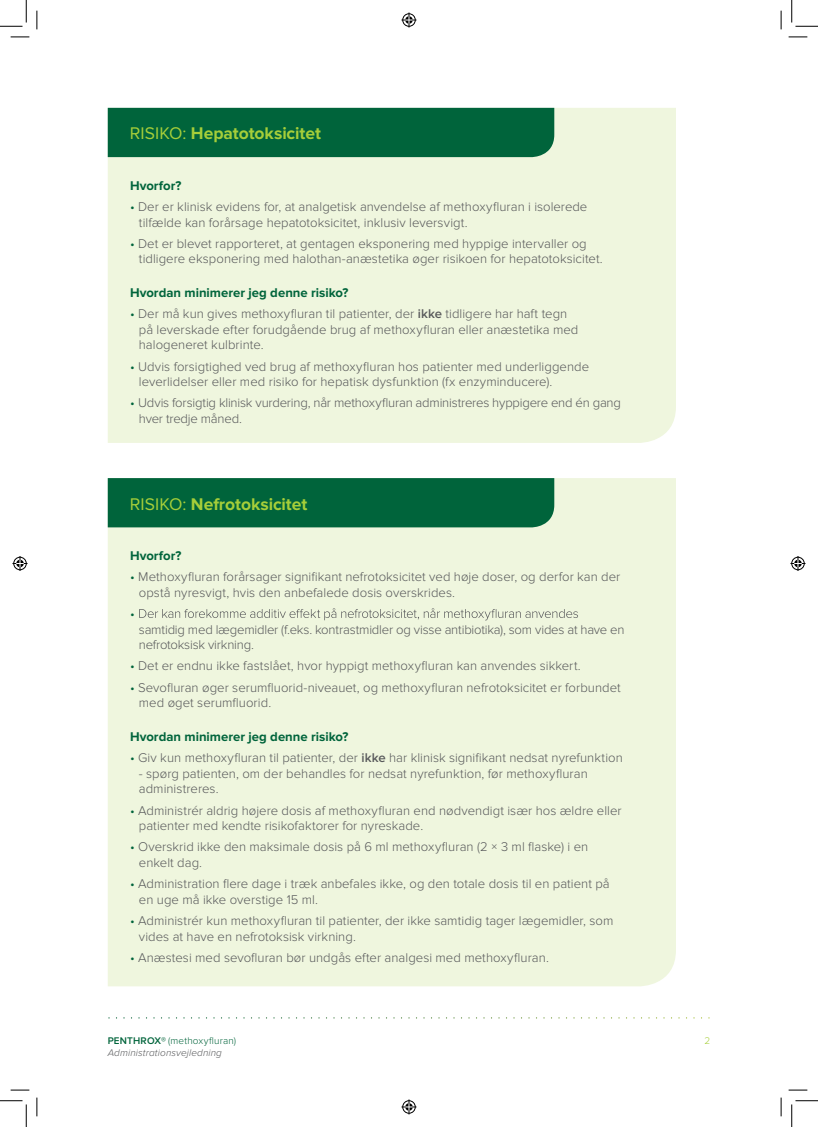
<style>
.page{position:relative;width:818px;height:1127px;background:#fff}
.page>*{position:absolute;margin:0;border:0;box-sizing:border-box;transform-origin:0 0}
.t1{font:700 17.5px "Proxima Nova";letter-spacing:-.005em;color:#a6ce39}
.t2{font:300 13.12px/15.8px "Proxima Nova";color:#57585a}
.t3{font:700 13.12px "Proxima Nova";color:#00643b}
.t4{font:300 13.12px "Proxima Nova";color:#00643b}
.t5{font:italic 300 10px/12px "Proxima Nova";letter-spacing:.01em;color:#57585a}
.t6{font:300 10px "Proxima Nova";color:#a6ce39}
.s1{font-weight:400}
.s2{color:#00643b}
.s3{font-weight:600}
.s4{font-weight:600;font-style:normal;color:#00643b}
.s5{font-style:normal;color:#00643b}
</style>
<div class="page">
<svg style="left:108px;top:1017px;width:601px;height:1px"></svg>
<div style="left:108px;top:108px;width:568px;height:335px;background:#eff6de"></div>
<div style="left:108px;top:478px;width:568px;height:508px;background:#eff6de"></div>
<div style="left:108px;top:108px;width:446px;height:49px;background:#00643b"></div>
<div style="left:108px;top:478px;width:446px;height:49px;background:#00643b"></div>
<svg style="left:139px;top:608px;width:439px;height:12px;background:#d9dfca"></svg>
<svg style="left:11px;top:36px;width:18px;height:2px"></svg>
<svg style="left:788px;top:36px;width:19px;height:2px"></svg>
<svg style="left:11px;top:1089px;width:18px;height:1px"></svg>
<svg style="left:788px;top:1089px;width:19px;height:1px"></svg>
<svg style="left:36px;top:11px;width:2px;height:18px"></svg>
<svg style="left:36px;top:1097px;width:2px;height:18px"></svg>
<svg style="left:780px;top:11px;width:2px;height:18px"></svg>
<svg style="left:780px;top:1097px;width:2px;height:18px"></svg>
<svg style="left:0;top:0;width:27px;height:27px"></svg>
<svg style="left:0;top:1100px;width:27px;height:26px"></svg>
<svg style="left:791px;top:0;width:27px;height:27px"></svg>
<svg style="left:791px;top:1100px;width:27px;height:26px"></svg>
<svg style="left:401px;top:13px;width:15px;height:15px"></svg>
<svg style="left:401px;top:1099px;width:15px;height:15px"></svg>
<svg style="left:13px;top:556px;width:15px;height:15px"></svg>
<svg style="left:790px;top:556px;width:15px;height:15px"></svg>
<h1 class="t1" style="left:130px;top:123px;width:193px"><span class="s1">RISIKO:</span> Hepatotoksicitet</h1>
<p class="t3" style="left:130px;top:178px;width:53px">Hvorfor?</p>
<p class="t2" style="left:139px;top:198px;width:450px;text-indent:-9px"><span class="s2">•</span> Der er klinisk evidens for, at analgetisk anvendelse af methoxyfluran i isolerede tilfælde kan forårsage hepatotoksicitet, inklusiv leversvigt.</p>
<p class="t2" style="left:139px;top:235px;width:465px;text-indent:-9px"><span class="s2">•</span> Det er blevet rapporteret, at gentagen eksponering med hyppige intervaller og tidligere eksponering med halothan-anæstetika øger risikoen for hepatotoksicitet.</p>
<p class="t3" style="left:130px;top:285px;width:220px">Hvordan minimerer jeg denne risiko?</p>
<p class="t2" style="left:139px;top:306px;width:441px;text-indent:-9px"><span class="s2">•</span> Der må kun gives methoxyfluran til patienter, der <span class="s3">ikke</span> tidligere har haft tegn på leverskade efter forudgående brug af methoxyfluran eller anæstetika med halogeneret kulbrinte.</p>
<p class="t2" style="left:139px;top:358px;width:452px;text-indent:-9px"><span class="s2">•</span> Udvis forsigtighed ved brug af methoxyfluran hos patienter med underliggende leverlidelser eller med risiko for hepatisk dysfunktion (fx enzyminducere).</p>
<p class="t2" style="left:139px;top:395px;width:484px;text-indent:-9px"><span class="s2">•</span> Udvis forsigtig klinisk vurdering, når methoxyfluran administreres hyppigere end én gang hver tredje måned.</p>
<h1 class="t1" style="left:130px;top:493px;width:179px"><span class="s1">RISIKO:</span> Nefrotoksicitet</h1>
<p class="t3" style="left:130px;top:548px;width:53px">Hvorfor?</p>
<p class="t2" style="left:139px;top:568px;width:483px;text-indent:-9px"><span class="s2">•</span> Methoxyfluran forårsager signifikant nefrotoksicitet ved høje doser, og derfor kan der opstå nyresvigt, hvis den anbefalede dosis overskrides.</p>
<p class="t4" style="left:130px;top:605px;width:6px">•</p>
<p class="t2" style="left:139px;top:621px;width:487px">samtidig med lægemidler (f.eks. kontrastmidler og visse antibiotika), som vides at have en nefrotoksisk virkning.</p>
<p class="t2" style="left:130px;top:658px;width:452px"><span class="s2">•</span> Det er endnu ikke fastslået, hvor hyppigt methoxyfluran kan anvendes sikkert.</p>
<p class="t2" style="left:139px;top:679px;width:483px;text-indent:-9px"><span class="s2">•</span> Sevofluran øger serumfluorid-niveauet, og methoxyfluran nefrotoksicitet er forbundet med øget serumfluorid.</p>
<p class="t3" style="left:130px;top:728px;width:220px">Hvordan minimerer jeg denne risiko?</p>
<p class="t2" style="left:130px;top:749px;width:494px"><span class="s2">•</span> Giv kun methoxyfluran til patienter, der <span class="s3">ikke</span> har klinisk signifikant nedsat nyrefunktion</p>
<p class="t2" style="left:139px;top:765px;width:450px">- spørg patienten, om der behandles for nedsat nyrefunktion, før methoxyfluran administreres.</p>
<p class="t2" style="left:139px;top:802px;width:484px;text-indent:-9px"><span class="s2">•</span> Administrér aldrig højere dosis af methoxyfluran end nødvendigt især hos ældre eller patienter med kendte risikofaktorer for nyreskade.</p>
<p class="t2" style="left:139px;top:839px;width:451px;text-indent:-9px"><span class="s2">•</span> Overskrid ikke den maksimale dosis på 6 ml methoxyfluran (2 × 3 ml flaske) i en enkelt dag.</p>
<p class="t2" style="left:139px;top:875px;width:472px;text-indent:-9px"><span class="s2">•</span> Administration flere dage i træk anbefales ikke, og den totale dosis til en patient på en uge må ikke overstige 15 ml.</p>
<p class="t2" style="left:139px;top:912px;width:476px;text-indent:-9px"><span class="s2">•</span> Administrér kun methoxyfluran til patienter, der ikke samtidig tager lægemidler, som vides at have en nefrotoksisk virkning.</p>
<p class="t2" style="left:130px;top:949px;width:420px"><span class="s2">•</span> Anæstesi med sevofluran bør undgås efter analgesi med methoxyfluran.</p>
<p class="t5" style="left:108px;top:1034px;width:130px"><span class="s4">PENTHROX®</span> <span class="s5">(methoxyfluran)<br></span>Administrationsvejledning</p>
<p class="t6" style="left:704px;top:1034px;width:7px">2</p>
</div>
